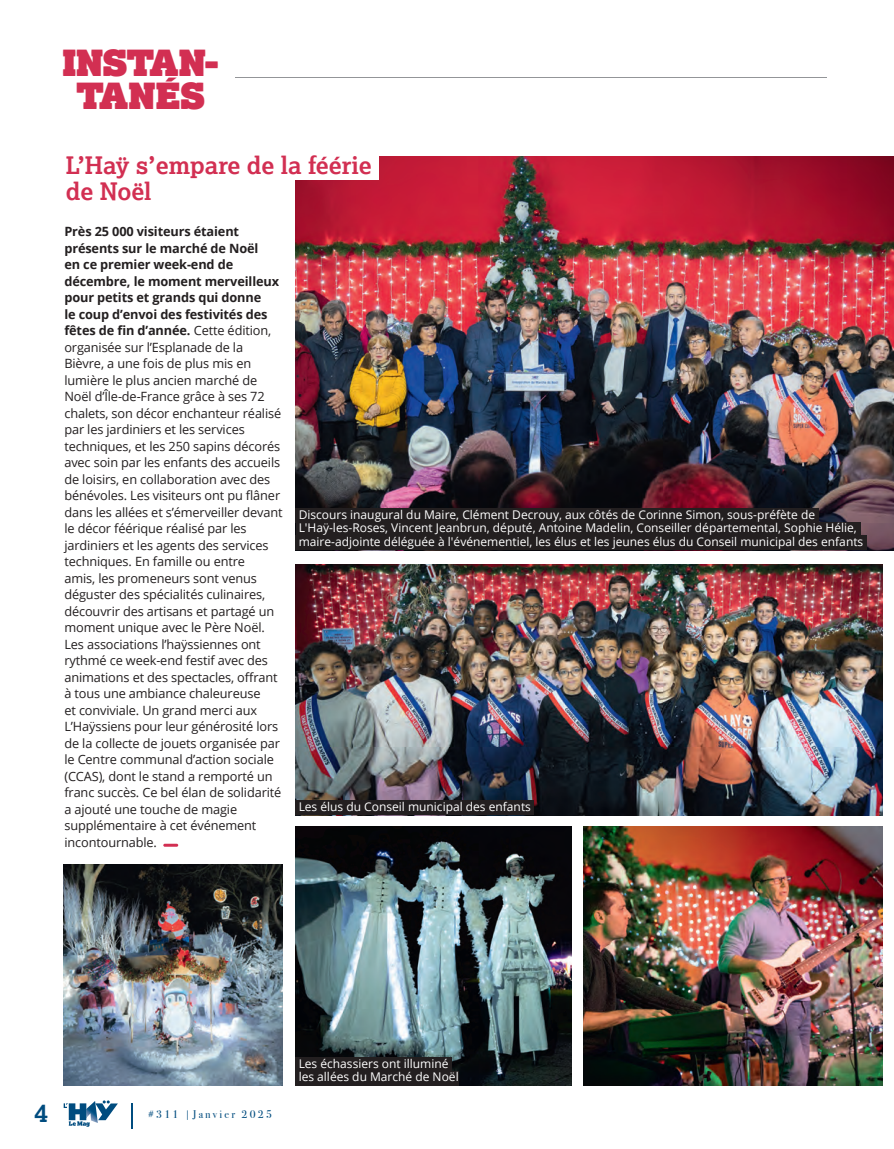
<style>
.page{position:relative;width:894px;height:1149px;background:#fff}
.page>*{position:absolute;margin:0;border:0;box-sizing:border-box;transform-origin:0 0}
.t1{font:35.85px/33px "Lexia Advertising";color:#d22f52;text-align:center}
.t2{font:700 25.05px "Lexia";color:#004c7f}
.t3{font:700 24px/25.5px "Lexia";color:#d22f52}
.t4{font:12.75px/16.5px "Open Sans";letter-spacing:-.01em;color:#231f20}
.t5{font:12px/13.5px "Open Sans";color:#fff}
.t6{font:11.1px "Bodoni Svty Two ITCTT";letter-spacing:.2em;color:#004c7f}
.s1{font-weight:700}
</style>
<div class="page">
<hr style="left:235px;top:77px;width:591px;height:1px;background:#939598">
<svg style="left:132px;top:1103px;width:1px;height:25px"></svg>
<svg style="left:64px;top:1100px;width:54px;height:27px"></svg>
<hr style="left:163px;top:844px;width:15px;height:3px;background:#d22f52;border-radius:2px">
<img style="left:583px;top:826px;width:299px;height:259px">
<img style="left:295px;top:156px;width:598px;height:394px">
<img style="left:295px;top:564px;width:587px;height:251px">
<img style="left:295px;top:826px;width:276px;height:259px">
<div style="left:66px;top:149px;width:312px;height:31px;background:#fff"></div>
<img style="left:64px;top:864px;width:219px;height:221px">
<div style="left:295px;top:509px;width:523px;height:14px;background:#231f20"></div>
<div style="left:295px;top:522px;width:565px;height:14px;background:#231f20"></div>
<div style="left:295px;top:536px;width:572px;height:14px;background:#231f20"></div>
<div style="left:295px;top:801px;width:239px;height:14px;background:#231f20"></div>
<div style="left:295px;top:1057px;width:157px;height:15px;background:#231f20"></div>
<div style="left:295px;top:1071px;width:164px;height:14px;background:#231f20"></div>
<h1 class="t1" style="left:62px;top:45px;width:157px">INSTAN-<br>TANÉS</h1>
<h3 class="t3" style="left:66px;top:152px;width:307px">L’Haÿ s’empare de la féérie de Noël</h3>
<p class="t4" style="left:64px;top:223px;width:220px"><span class="s1">Près 25 000 visiteurs étaient présents sur le marché de Noël<br>en ce premier week-end de décembre, le moment merveilleux pour petits et grands qui donne<br>le coup d’envoi des festivités des fêtes de fin d’année.</span> Cette édition, organisée sur l’Esplanade de la Bièvre, a une fois de plus mis en lumière le plus ancien marché de Noël d’Île-de-France grâce à ses 72 chalets, son décor enchanteur réalisé par les jardiniers et les services techniques, et les 250 sapins décorés avec soin par les enfants des accueils de loisirs, en collaboration avec des bénévoles. Les visiteurs ont pu flâner dans les allées et s’émerveiller devant le décor féérique réalisé par les jardiniers et les agents des services techniques. En famille ou entre<br>amis, les promeneurs sont venus déguster des spécialités culinaires, découvrir des artisans et partagé un moment unique avec le Père Noël.<br>Les associations l’haÿssiennes ont rythmé ce week-end festif avec des animations et des spectacles, offrant à tous une ambiance chaleureuse<br>et conviviale. Un grand merci aux L’Haÿssiens pour leur générosité lors de la collecte de jouets organisée par le Centre communal d’action sociale (CCAS), dont le stand a remporté un franc succès. Ce bel élan de solidarité a ajouté une touche de magie supplémentaire à cet événement incontournable.</p>
<p class="t5" style="left:299px;top:507px;width:566px">Discours inaugural du Maire, Clément Decrouy, aux côtés de Corinne Simon, sous-préfète de<br>L'Haÿ-les-Roses, Vincent Jeanbrun, député, Antoine Madelin, Conseiller départemental, Sophie Hélie, maire-adjointe déléguée à l'événementiel, les élus et les jeunes élus du Conseil municipal des enfants</p>
<p class="t5" style="left:299px;top:799px;width:234px">Les élus du Conseil municipal des enfants</p>
<h2 class="t2" style="left:35px;top:1097px;width:15px">4</h2>
<p class="t6" style="left:148px;top:1105px;width:125px">#311 |Janvier 2025</p>
<p class="t5" style="left:299px;top:1056px;width:161px">Les échassiers ont illuminé les allées du Marché de Noël</p>
</div>
